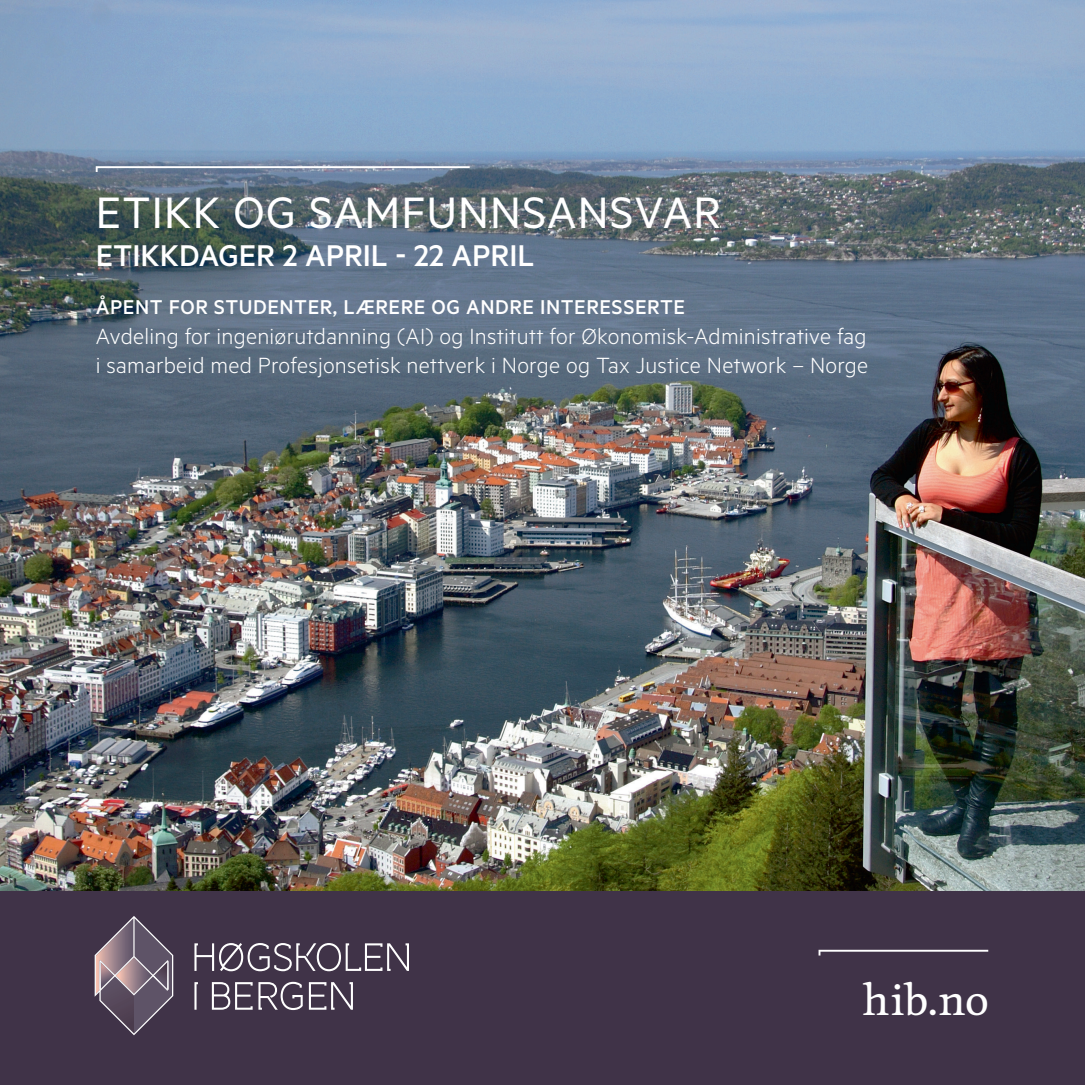
<style>
.page{position:relative;width:1085px;height:1085px;background:#fff}
.page>*{position:absolute;margin:0;border:0;box-sizing:border-box;transform-origin:0 0}
.t1{font:49.5px "Metric";letter-spacing:.025em;color:#fff}
.t2{font:500 40.5px "Feijoa";color:#fff}
.t3{font:500 33.75px "Metric";color:#fff}
.t4{font:300 24.75px/29.2px "Metric";letter-spacing:.01em;color:#fff}
.t5{font:500 22.5px "Metric";letter-spacing:.025em;color:#fff}
</style>
<div class="page">
<div style="left:0;top:871px;width:1084px;height:213px;background:#403348"></div>
<svg style="left:818px;top:949px;width:170px;height:6px"></svg>
<svg style="left:95px;top:916px;width:78px;height:119px"></svg>
<img style="left:99px;top:960px;width:2px;height:30px">
<svg style="left:194px;top:943px;width:215px;height:66px"></svg>
<img style="left:0;top:0;width:1084px;height:890px">
<svg style="left:96px;top:166px;width:373px;height:6px"></svg>
<h1 class="t1" style="left:96px;top:183px;width:626px">ETIKK OG SAMFUNNSANSVAR</h1>
<h3 class="t3" style="left:96px;top:236px;width:440px">ETIKKDAGER 2 APRIL - 22 APRIL</h3>
<p class="t5" style="left:96px;top:294px;width:590px">ÅPENT FOR STUDENTER, LÆRERE OG ANDRE INTERESSERTE</p>
<p class="t4" style="left:96px;top:320px;width:774px">Avdeling for ingeniørutdanning (AI) og Institutt for Økonomisk-Administrative fag i samarbeid med Profesjonsetisk nettverk i Norge og Tax Justice Network – Norge</p>
<h2 class="t2" style="left:862px;top:974px;width:128px">hib.no</h2>
</div>
